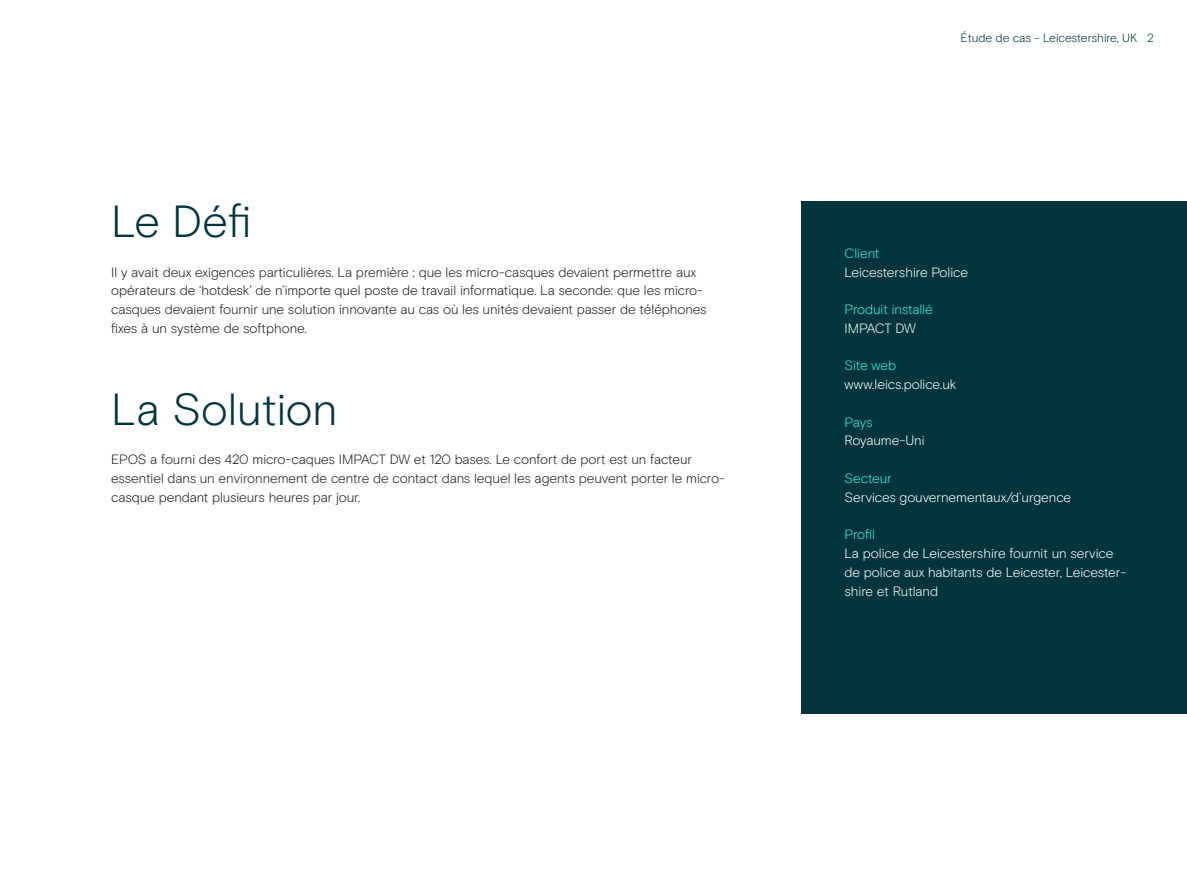
<style>
.page{position:relative;width:1187px;height:893px;background:#fff}
.page>*{position:absolute;margin:0;border:0;box-sizing:border-box;transform-origin:0 0}
.EPOS_bodytext{font:300 45px "EPOS Basis";color:#00353d}
.EPOS_bodytext-2{font:300 13.5px/18.8px "EPOS Basis";letter-spacing:-.005em;color:#231f20}
.EPOS_bodytext-3{font:300 13.5px/18.8px "EPOS Basis";letter-spacing:-.005em;color:#fff}
.EPOS_bodytext-4{font:300 13.5px "EPOS Basis";letter-spacing:-.005em;color:#44ead6}
.t1{font:300 12px "EPOS Basis";letter-spacing:-.01em;color:#00353d}
</style>
<div class="page">
<div style="left:801px;top:202px;width:385px;height:512px;background:#00353d"></div>
<p class="EPOS_bodytext" style="left:111px;top:195px;width:141px">Le Défi</p>
<p class="EPOS_bodytext-2" style="left:111px;top:263px;width:597px">Il y avait deux exigences particulières. La première : que les micro-casques devaient permettre aux opérateurs de ‘hotdesk’ de n’importe quel poste de travail informatique. La seconde: que les micro&shy;casques devaient fournir une solution innovante au cas où les unités devaient passer de téléphones fixes à un système de softphone.</p>
<p class="EPOS_bodytext" style="left:111px;top:383px;width:228px">La Solution</p>
<p class="EPOS_bodytext-2" style="left:111px;top:450px;width:615px">EPOS a fourni des 420 micro-caques IMPACT DW et 120 bases. Le confort de port est un facteur essentiel dans un environnement de centre de contact dans lequel les agents peuvent porter le micro&shy;casque pendant plusieurs heures par jour.</p>
<p class="t1" style="left:960px;top:31px;width:195px">Étude de cas - Leicestershire, UK 2</p>
<p class="EPOS_bodytext-4" style="left:844px;top:245px;width:36px">Client</p>
<p class="EPOS_bodytext-3" style="left:844px;top:263px;width:125px">Leicestershire Police</p>
<p class="EPOS_bodytext-4" style="left:844px;top:302px;width:90px">Produit installé</p>
<p class="EPOS_bodytext-3" style="left:844px;top:319px;width:73px">IMPACT DW</p>
<p class="EPOS_bodytext-4" style="left:844px;top:358px;width:53px">Site web</p>
<p class="EPOS_bodytext-3" style="left:844px;top:375px;width:113px">www.leics.police.uk</p>
<p class="EPOS_bodytext-4" style="left:844px;top:414px;width:30px">Pays</p>
<p class="EPOS_bodytext-3" style="left:844px;top:432px;width:82px">Royaume-Uni</p>
<p class="EPOS_bodytext-4" style="left:844px;top:470px;width:49px">Secteur</p>
<p class="EPOS_bodytext-3" style="left:844px;top:488px;width:228px">Services gouvernementaux/d’urgence</p>
<p class="EPOS_bodytext-4" style="left:844px;top:527px;width:32px">Profil</p>
<p class="EPOS_bodytext-3" style="left:844px;top:544px;width:283px">La police de Leicestershire fournit un service de police aux habitants de Leicester, Leicester&shy;shire et Rutland</p>
</div>
